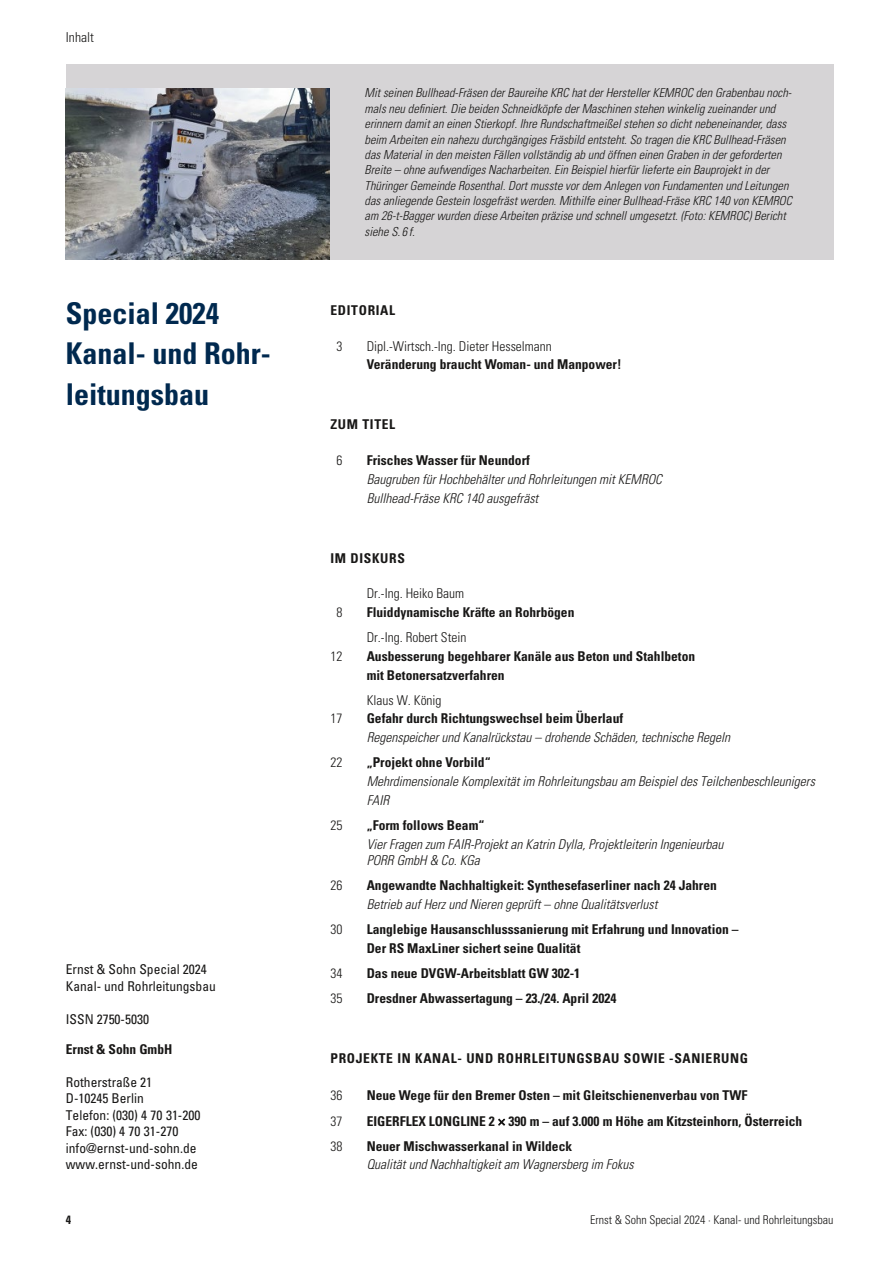
<style>
.page{position:relative;width:893px;height:1263px;background:#fff}
.page>*{position:absolute;margin:0;border:0;box-sizing:border-box;transform-origin:0 0}
.t1{font:700 condensed 30px/40.5px "Univers LT Std";color:#00294f}
.t2{font:300 condensed 13.65px "Univers LT Std";color:#181716}
.t3{font:700 condensed 13.5px/18.8px "Univers LT Std";color:#181716}
.t4{font:italic 300 condensed 13.5px/18.8px "Univers LT Std";color:#181716}
.t5{font:condensed 13.5px/16.5px "Univers LT Std";color:#181716}
.t6{font:300 condensed 13.5px "Univers LT Std";color:#181716}
.t7{font:700 condensed 13.5px "Univers LT Std";letter-spacing:.05em;color:#181716}
.t8{font:italic 300 condensed 12.3px/15.3px "Univers LT Std";color:#181716}
.t9{font:300 condensed 12px "Univers LT Std";color:#181716}
.t10{font:700 condensed 12px "Univers LT Std";color:#181716}
</style>
<div class="page">
<div style="left:66px;top:64px;width:767px;height:195px;background:#d6d4d6"></div>
<img style="left:66px;top:88px;width:264px;height:171px">
<p class="t2" style="left:66px;top:29px;width:30px">Inhalt</p>
<h1 class="t1" style="left:66px;top:293px;width:204px">Special 2024<br>Kanal- und Rohr&shy;leitungsbau</h1>
<p class="t5" style="left:66px;top:961px;width:151px">Ernst &amp; Sohn Special 2024<br>Kanal- und Rohrleitungsbau</p>
<p class="t5" style="left:66px;top:1011px;width:85px">ISSN 2750-5030</p>
<p class="t3" style="left:66px;top:1040px;width:108px">Ernst &amp; Sohn GmbH</p>
<p class="t5" style="left:66px;top:1074px;width:136px">Rotherstraße 21<br>D-10245 Berlin<br>Telefon: (030) 4 70 31-200<br>Fax: (030) 4 70 31-270 info@ernst-und-sohn.de www.ernst-und-sohn.de</p>
<p class="t8" style="left:365px;top:86px;width:429px">Mit seinen Bullhead-Fräsen der Baureihe KRC hat der Hersteller KEMROC den Grabenbau noch&shy;mals neu definiert. Die beiden Schneidköpfe der Maschinen stehen winkelig zueinander und erinnern damit an einen Stierkopf. Ihre Rundschaftmeißel stehen so dicht nebeneinander, dass beim Arbeiten ein nahezu durchgängiges Fräsbild entsteht. So tragen die KRC Bullhead-Fräsen das Material in den meisten Fällen vollständig ab und öffnen einen Graben in der geforderten Breite – ohne aufwendiges Nacharbeiten. Ein Beispiel hierfür lieferte ein Bauprojekt in der Thüringer Gemeinde Rosenthal. Dort musste vor dem Anlegen von Fundamenten und Leitungen das anliegende Gestein losgefräst werden. Mithilfe einer Bullhead-Fräse KRC 140 von KEMROC am 26-t-Bagger wurden diese Arbeiten präzise und schnell umgesetzt. (Foto: KEMROC) Bericht siehe S. 6 f.</p>
<p class="t7" style="left:331px;top:302px;width:66px">EDITORIAL</p>
<p class="t6" style="left:337px;top:338px;width:7px">3</p>
<p class="t6" style="left:367px;top:338px;width:187px">Dipl.-Wirtsch.-Ing. Dieter Hesselmann</p>
<p class="t3" style="left:367px;top:355px;width:256px">Veränderung braucht Woman- und Manpower!</p>
<p class="t7" style="left:331px;top:416px;width:66px">ZUM TITEL</p>
<p class="t6" style="left:337px;top:452px;width:7px">6</p>
<p class="t3" style="left:367px;top:451px;width:165px">Frisches Wasser für Neundorf</p>
<p class="t4" style="left:367px;top:470px;width:297px">Baugruben für Hochbehälter und Rohrleitungen mit KEMROC<br>Bullhead-Fräse KRC 140 ausgefräst</p>
<p class="t7" style="left:331px;top:549px;width:76px">IM DISKURS</p>
<p class="t6" style="left:367px;top:585px;width:99px">Dr.-Ing. Heiko Baum</p>
<p class="t6" style="left:337px;top:604px;width:7px">8</p>
<p class="t3" style="left:367px;top:603px;width:209px">Fluiddynamische Kräfte an Rohrbögen</p>
<p class="t6" style="left:367px;top:629px;width:101px">Dr.-Ing. Robert Stein</p>
<p class="t6" style="left:331px;top:648px;width:13px">12</p>
<p class="t3" style="left:367px;top:647px;width:330px">Ausbesserung begehbarer Kanäle aus Beton und Stahlbeton mit Betonersatzverfahren</p>
<p class="t6" style="left:367px;top:692px;width:76px">Klaus W. König</p>
<p class="t6" style="left:331px;top:711px;width:13px">17</p>
<p class="t3" style="left:367px;top:709px;width:258px">Gefahr durch Richtungswechsel beim Überlauf</p>
<p class="t4" style="left:367px;top:728px;width:365px">Regenspeicher und Kanalrückstau – drohende Schäden, technische Regeln</p>
<p class="t6" style="left:331px;top:754px;width:13px">22</p>
<p class="t3" style="left:367px;top:753px;width:125px">„Projekt ohne Vorbild“</p>
<p class="t4" style="left:367px;top:772px;width:450px">Mehrdimensionale Komplexität im Rohrleitungsbau am Beispiel des Teilchenbeschleunigers<br>FAIR</p>
<p class="t6" style="left:331px;top:817px;width:13px">25</p>
<p class="t3" style="left:367px;top:816px;width:119px">„Form follows Beam“</p>
<p class="t4" style="left:367px;top:836px;width:358px;line-height:16.5px">Vier Fragen zum FAIR-Projekt an Katrin Dylla, Projektleiterin Ingenieurbau<br>PORR GmbH &amp; Co. KGa</p>
<p class="t6" style="left:331px;top:877px;width:13px">26</p>
<p class="t3" style="left:367px;top:876px;width:352px">Angewandte Nachhaltigkeit: Synthesefaserliner nach 24 Jahren</p>
<p class="t4" style="left:367px;top:895px;width:292px">Betrieb auf Herz und Nieren geprüft – ohne Qualitätsverlust</p>
<p class="t6" style="left:331px;top:921px;width:13px">30</p>
<p class="t3" style="left:367px;top:920px;width:373px">Langlebige Hausanschlusssanierung mit Erfahrung und Innovation –<br>Der RS MaxLiner sichert seine Qualität</p>
<p class="t6" style="left:331px;top:965px;width:13px">34</p>
<p class="t3" style="left:367px;top:964px;width:215px">Das neue DVGW-Arbeitsblatt GW 302-1</p>
<p class="t6" style="left:331px;top:990px;width:13px">35</p>
<p class="t3" style="left:367px;top:989px;width:251px">Dresdner Abwassertagung – 23./24. April 2024</p>
<p class="t7" style="left:331px;top:1050px;width:419px">PROJEKTE IN KANAL- UND ROHRLEITUNGSBAU SOWIE -SANIERUNG</p>
<p class="t6" style="left:331px;top:1087px;width:13px">36</p>
<p class="t3" style="left:367px;top:1086px;width:382px">Neue Wege für den Bremer Osten – mit Gleitschienenverbau von TWF</p>
<p class="t6" style="left:331px;top:1113px;width:13px">37</p>
<p class="t3" style="left:367px;top:1111px;width:437px">EIGERFLEX LONGLINE 2 390 m – auf 3.000 m Höhe am Kitzsteinhorn, Österreich</p>
<p class="t6" style="left:331px;top:1138px;width:13px">38</p>
<p class="t3" style="left:367px;top:1136px;width:207px">Neuer Mischwasserkanal in Wildeck</p>
<p class="t4" style="left:367px;top:1155px;width:268px">Qualität und Nachhaltigkeit am Wagnersberg im Fokus</p>
<p class="t10" style="left:66px;top:1213px;width:7px">4</p>
<p class="t9" style="left:590px;top:1212px;width:245px">Ernst &amp; Sohn Special 2024 · Kanal- und Rohrleitungsbau</p>
</div>
